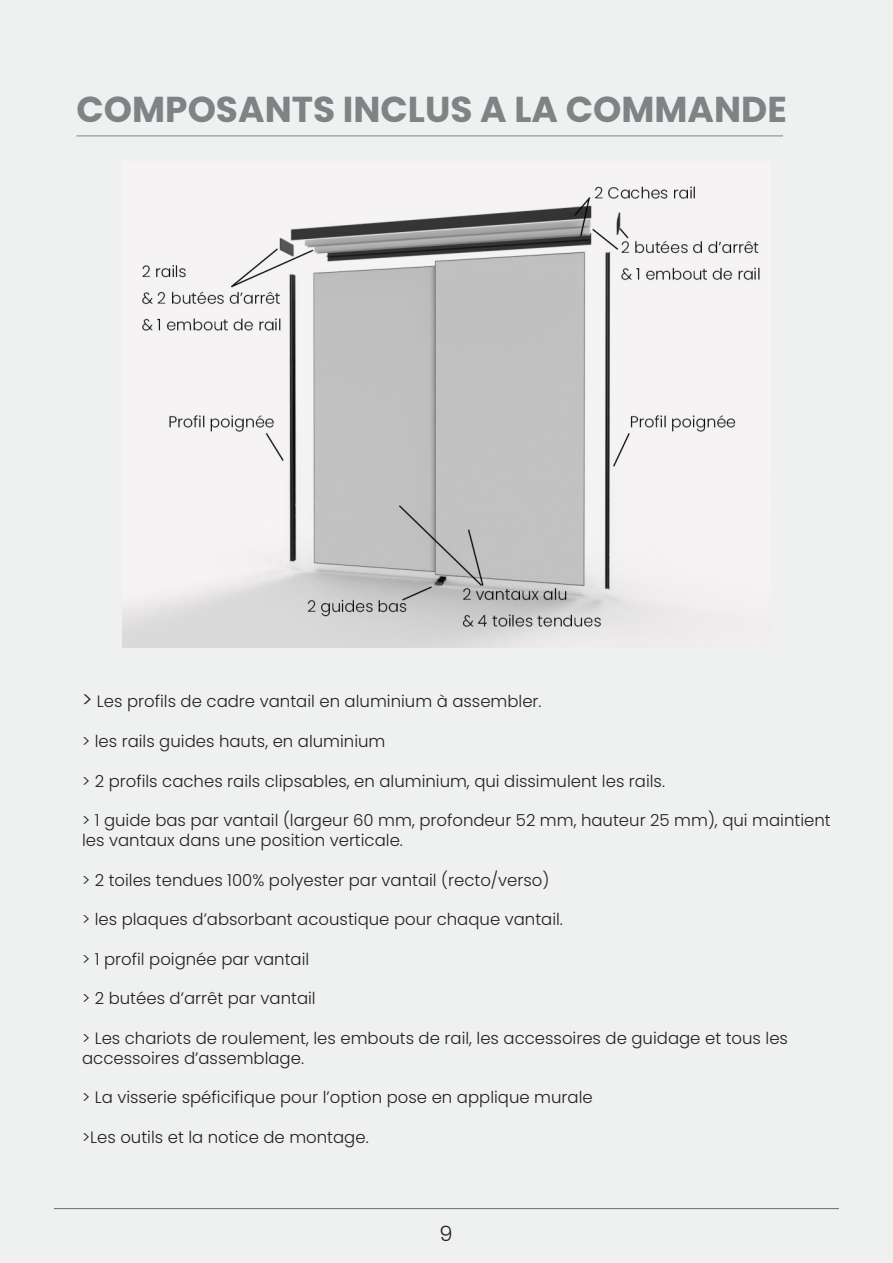
<style>
.page{position:relative;width:893px;height:1263px;background:#eff0f0}
.page>*{position:absolute;margin:0;border:0;box-sizing:border-box;transform-origin:0 0}
.t1{font:700 36px "Poppins";color:#808285}
.t2{font:300 21px "Poppins";color:#231f20}
.t3{font:300 16.5px/19.8px "Poppins";color:#231f20}
.s1{font-size:21px}
</style>
<div class="page">
<hr style="left:54px;top:1208px;width:785px;height:1px;background:#6c6d70">
<img style="left:122px;top:186px;width:638px;height:461px">
<hr style="left:76px;top:136px;width:707px;height:1px;background:#808285">
<p class="t1" style="left:76px;top:88px;width:712px">COMPOSANTS INCLUS A LA COMMANDE</p>
<p class="t3" style="left:82px;top:692px;width:461px"><span class="s1">&gt;</span> Les profils de cadre vantail en aluminium à assembler.</p>
<p class="t3" style="left:82px;top:731px;width:305px">&gt; les rails guides hauts, en aluminium</p>
<p class="t3" style="left:82px;top:771px;width:584px">&gt; 2 profils caches rails clipsables, en aluminium, qui dissimulent les rails.</p>
<p class="t3" style="left:82px;top:810px;width:750px">&gt; 1 guide bas par vantail (largeur 60 mm, profondeur 52 mm, hauteur 25 mm), qui maintient les vantaux dans une position verticale.</p>
<p class="t3" style="left:82px;top:870px;width:469px">&gt; 2 toiles tendues 100% polyester par vantail (recto/verso)</p>
<p class="t3" style="left:82px;top:909px;width:482px">&gt; les plaques d’absorbant acoustique pour chaque vantail.</p>
<p class="t3" style="left:82px;top:949px;width:229px">&gt; 1 profil poignée par vantail</p>
<p class="t3" style="left:82px;top:989px;width:235px">&gt; 2 butées d’arrêt par vantail</p>
<p class="t3" style="left:82px;top:1028px;width:707px">&gt; Les chariots de roulement, les embouts de rail, les accessoires de guidage et tous les accessoires d’assemblage.</p>
<p class="t3" style="left:82px;top:1088px;width:512px">&gt; La visserie spéficifique pour l’option pose en applique murale</p>
<p class="t3" style="left:82px;top:1127px;width:288px">&gt;Les outils et la notice de montage.</p>
<p class="t2" style="left:440px;top:1221px;width:15px">9</p>
</div>
